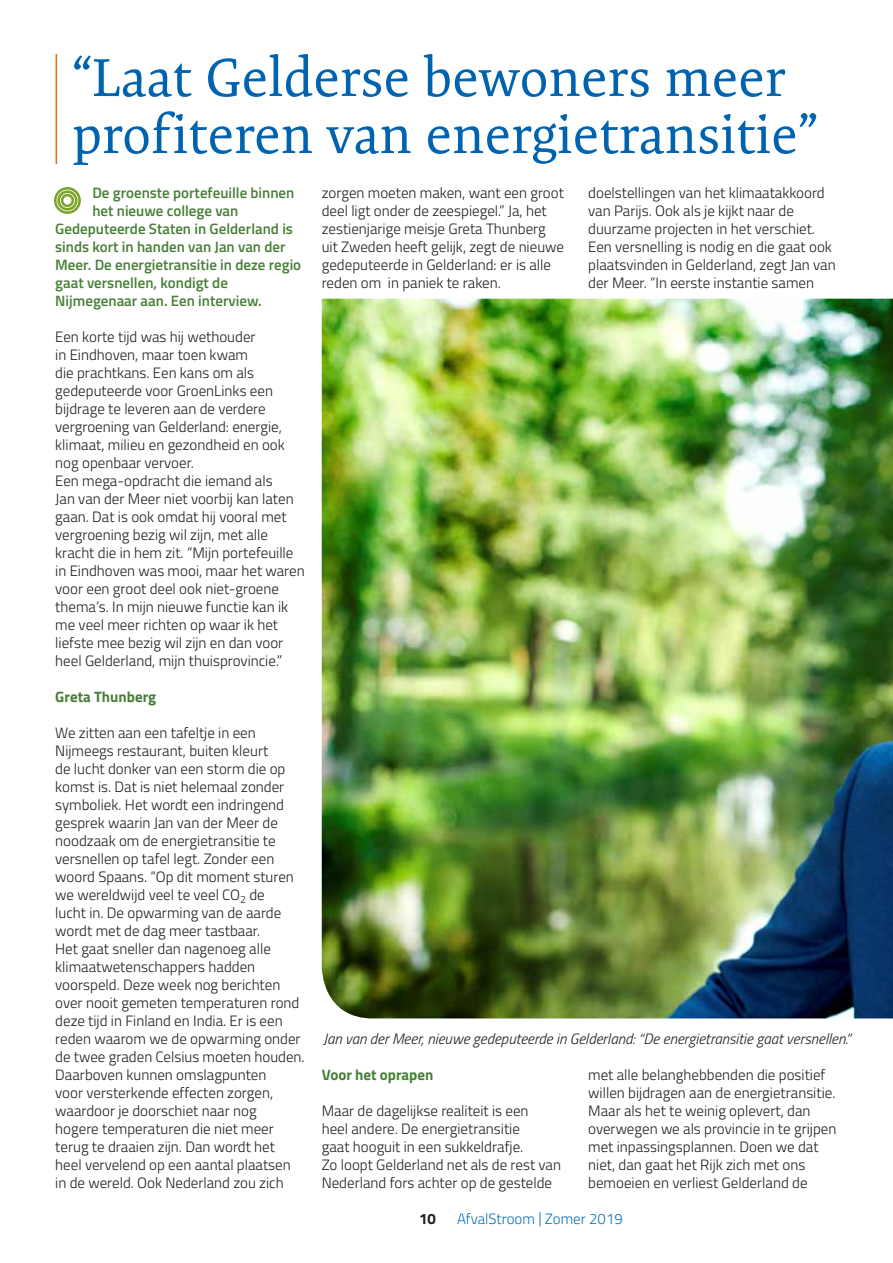
<style>
.page{position:relative;width:893px;height:1263px;background:#fff}
.page>*{position:absolute;margin:0;border:0;box-sizing:border-box;transform-origin:0 0}
.t1{font:54px/57px "Expo Serif Pro";color:#0063af}
.t2{font:300 15px/18px "Titillium Web";color:#1d1d1b}
.t3{font:600 15px "Titillium Web";color:#477f37}
.t4{font:italic 300 15px "Titillium Web";color:#1d1d1b}
.t5{font:700 15px "Titillium Web";color:#477f37}
.t6{font:300 15px "Titillium Web";color:#0a73ba}
.t7{font:700 15px "Titillium Web";color:#1d1d1b}
</style>
<div class="page">
<hr style="left:56px;top:54px;width:1px;height:110px;background:#ec6608">
<div style="left:54px;top:187px;width:27px;height:27px;border:3px solid #7da42c;border-radius:50%"></div>
<div style="left:57px;top:190px;width:21px;height:21px;border:3px solid #7da42c;border-radius:50%"></div>
<div style="left:61px;top:194px;width:13px;height:13px;border:3px solid #7da42c;border-radius:50%"></div>
<img style="left:322px;top:299px;width:571px;height:719px">
<h1 class="t1" style="left:72px;top:49px;width:747px">“Laat Gelderse bewoners meer profiteren van energietransitie”</h1>
<p class="t3" style="left:92px;top:181px;width:204px">De groenste portefeuille binnen</p>
<p class="t3" style="left:92px;top:199px;width:148px">het nieuwe college van</p>
<p class="t3" style="left:55px;top:217px;width:239px">Gedeputeerde Staten in Gelderland is</p>
<p class="t3" style="left:55px;top:235px;width:232px">sinds kort in handen van Jan van der</p>
<p class="t3" style="left:55px;top:253px;width:247px">Meer. De energietransitie in deze regio</p>
<p class="t3" style="left:55px;top:271px;width:174px">gaat versnellen, kondigt de</p>
<p class="t3" style="left:55px;top:289px;width:208px">Nijmegenaar aan. Een interview.</p>
<p class="t2" style="left:55px;top:327px;width:251px">Een korte tijd was hij wethouder<br>in Eindhoven, maar toen kwam<br>die prachtkans. Een kans om als gedeputeerde voor GroenLinks een bijdrage te leveren aan de verdere vergroening van Gelderland: energie, klimaat, milieu en gezondheid en ook nog openbaar vervoer.<br>Een mega-opdracht die iemand als<br>Jan van der Meer niet voorbij kan laten gaan. Dat is ook omdat hij vooral met vergroening bezig wil zijn, met alle kracht die in hem zit. “Mijn portefeuille in Eindhoven was mooi, maar het waren voor een groot deel ook niet-groene thema’s. In mijn nieuwe functie kan ik me veel meer richten op waar ik het liefste mee bezig wil zijn en dan voor heel Gelderland, mijn thuisprovincie.”</p>
<p class="t5" style="left:55px;top:685px;width:102px">Greta Thunberg</p>
<p class="t2" style="left:55px;top:723px;width:251px">We zitten aan een tafeltje in een Nijmeegs restaurant, buiten kleurt<br>de lucht donker van een storm die op komst is. Dat is niet helemaal zonder symboliek. Het wordt een indringend gesprek waarin Jan van der Meer de noodzaak om de energietransitie te versnellen op tafel legt. Zonder een woord Spaans. “Op dit moment sturen we wereldwijd veel te veel CO<sub>2</sub> de<br>lucht in. De opwarming van de aarde wordt met de dag meer tastbaar.<br>Het gaat sneller dan nagenoeg alle klimaatwetenschappers hadden voorspeld. Deze week nog berichten over nooit gemeten temperaturen rond deze tijd in Finland en India. Er is een reden waarom we de opwarming onder de twee graden Celsius moeten houden.<br>Daarboven kunnen omslagpunten<br>voor versterkende effecten zorgen, waardoor je doorschiet naar nog<br>hogere temperaturen die niet meer terug te draaien zijn. Dan wordt het heel vervelend op een aantal plaatsen in de wereld. Ook Nederland zou zich</p>
<p class="t2" style="left:322px;top:183px;width:244px">zorgen moeten maken, want een groot deel ligt onder de zeespiegel.” Ja, het zestienjarige meisje Greta Thunberg uit Zweden heeft gelijk, zegt de nieuwe gedeputeerde in Gelderland: er is alle reden om in paniek te raken.</p>
<p class="t2" style="left:588px;top:183px;width:249px">doelstellingen van het klimaatakkoord van Parijs. Ook als je kijkt naar de duurzame projecten in het verschiet.<br>Een versnelling is nodig en die gaat ook plaatsvinden in Gelderland, zegt Jan van der Meer. “In eerste instantie samen</p>
<p class="t4" style="left:323px;top:1028px;width:529px">Jan van der Meer, nieuwe gedeputeerde in Gelderland: “De energietransitie gaat versnellen.”</p>
<p class="t2" style="left:588px;top:1065px;width:250px">met alle belanghebbenden die positief willen bijdragen aan de energietransitie.<br>Maar als het te weinig oplevert, dan overwegen we als provincie in te grijpen met inpassingsplannen. Doen we dat niet, dan gaat het Rijk zich met ons bemoeien en verliest Gelderland de</p>
<p class="t5" style="left:322px;top:1063px;width:113px">Voor het oprapen</p>
<p class="t2" style="left:322px;top:1101px;width:241px">Maar de dagelijkse realiteit is een<br>heel andere. De energietransitie<br>gaat hooguit in een sukkeldrafje.<br>Zo loopt Gelderland net als de rest van Nederland fors achter op de gestelde</p>
<p class="t7" style="left:419px;top:1207px;width:18px">10</p>
<p class="t6" style="left:457px;top:1208px;width:167px">AfvalStroom | Zomer 2019</p>
</div>
